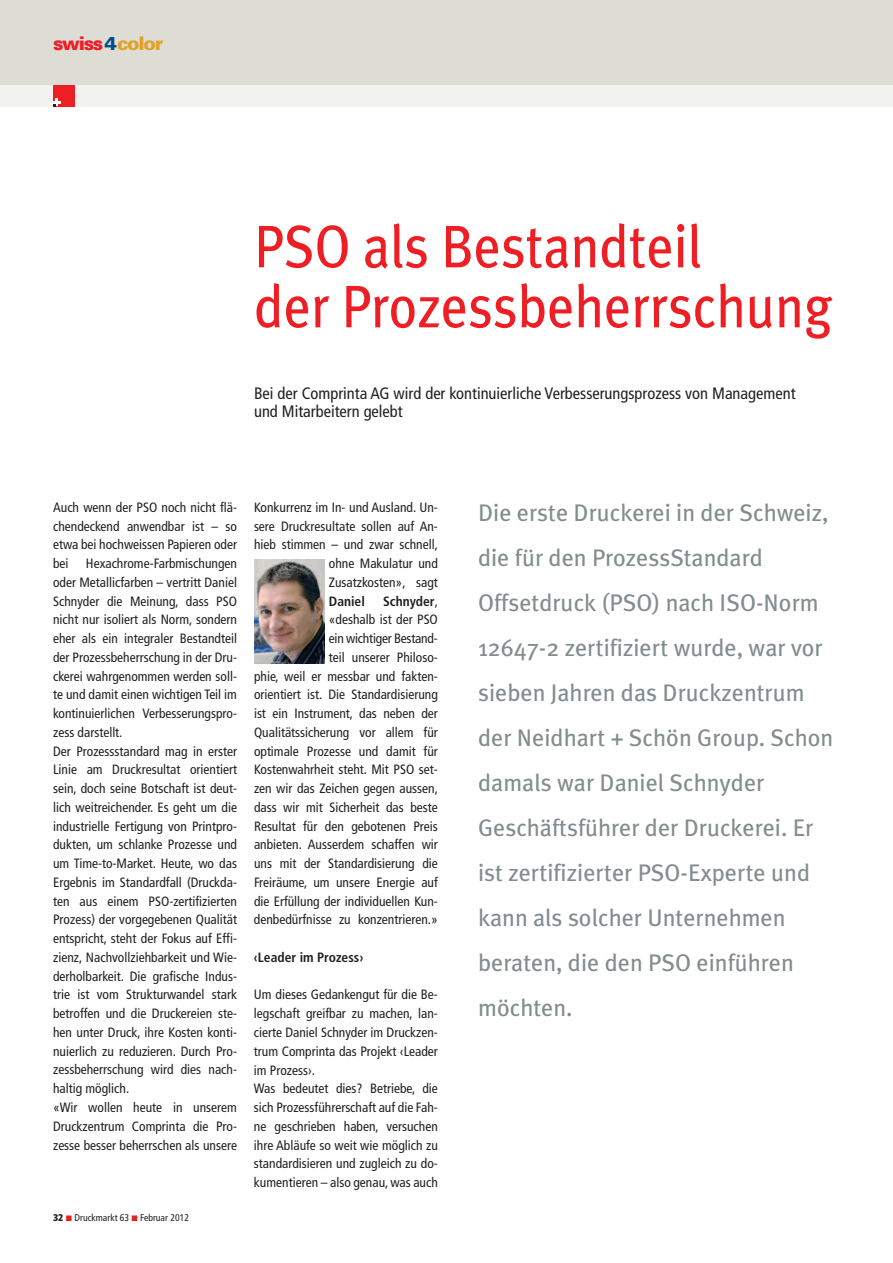
<style>
.page{position:relative;width:893px;height:1263px;background:#fff}
.page>*{position:absolute;margin:0;border:0;box-sizing:border-box;transform-origin:0 0}
.t1{font:60px/60px "Meta Plus";color:#ee1e24;scale:.9 1}
.t2{font:24px/45px "Meta Plus";color:#838c8e}
.t3{font:900 18.75px "Univers";letter-spacing:-.065em;color:#ee1e24}
.t4{font:condensed 16.5px/18px "Frutiger";color:#231f20}
.t5{font:condensed 13.5px/18.8px "Frutiger";color:#231f20}
.t6{font:700 condensed 13.5px "Frutiger";color:#231f20}
.t7{font:condensed 9.75px "Frutiger";color:#231f20}
.s1{color:#014f88}
.s2{color:#e0a329}
.s3{font-weight:900}
.s4{font-weight:700}
</style>
<div class="page">
<img style="left:254px;top:560px;width:70px;height:104px">
<div style="left:0;top:0;width:893px;height:85px;background:#deddd5"></div>
<div style="left:0;top:85px;width:893px;height:21px;background:#f2f2ef"></div>
<div style="left:53px;top:85px;width:21px;height:21px;background:#ee1e24"></div>
<svg style="left:53px;top:98px;width:8px;height:8px"></svg>
<h3 class="t3" style="left:53px;top:36px;width:111px">swiss<span class="s1">4</span><span class="s2">color</span></h3>
<h1 class="t1" style="left:254px;top:217px;width:644px">PSO als Bestandteil<br>der Prozessbeherrschung</h1>
<p class="t4" style="left:254px;top:386px;width:543px">Bei der Comprinta AG wird der kontinuierliche Verbesserungsprozess von Management und Mitarbeitern gelebt</p>
<p class="t5" style="left:53px;top:499px;width:185px;text-align:justify">Auch wenn der PSO noch nicht flä&shy;chendeckend anwendbar ist – so etwa bei hochweissen Papieren oder bei</p>
<p class="t5" style="left:53px;top:555px;width:185px;text-indent:33px">Hexachrome-Farbmischungen oder Metallicfarben – vertritt Daniel Schnyder die Meinung, dass PSO nicht nur isoliert als Norm, sondern eher als ein integraler Bestandteil der Prozessbeherrschung in der Dru&shy;ckerei wahrgenommen werden soll&shy;te und damit einen wichtigen Teil im kontinuierlichen Verbesserungspro&shy;zess darstellt.<br>Der Prozessstandard mag in erster Linie am Druckresultat orientiert sein, doch seine Botschaft ist deut&shy;lich weitreichender. Es geht um die industrielle Fertigung von Printpro&shy;dukten, um schlanke Prozesse und um Time-to-Market. Heute, wo das Ergebnis im Standardfall (Druckda&shy;ten aus einem PSO-zertifizierten Prozess) der vorgegebenen Qualität entspricht, steht der Fokus auf Effi&shy;zienz, Nachvollziehbarkeit und Wie&shy;derholbarkeit. Die grafische Indus&shy;trie ist vom Strukturwandel stark betroffen und die Druckereien ste&shy;hen unter Druck, ihre Kosten konti&shy;nuierlich zu reduzieren. Durch Pro&shy;zessbeherrschung wird dies nach&shy;haltig möglich.<br>«Wir wollen heute in unserem Druckzentrum Comprinta die Pro&shy;zesse besser beherrschen als unsere</p>
<p class="t7" style="left:53px;top:1214px;width:137px"><span class="s3">32</span> Druckmarkt 63 Februar 2012</p>
<p class="t5" style="left:254px;top:499px;width:185px;text-align:right">Konkurrenz im In- und Ausland. Un&shy;sere Druckresultate sollen auf An&shy;hieb stimmen – und zwar schnell, ohne Makulatur und<br>Zusatzkosten», sagt</p>
<p class="t6" style="left:329px;top:595px;width:38px">Daniel</p>
<p class="t5" style="left:254px;top:593px;width:185px;text-align:right"><span class="s4">Schnyder</span>,<br>«deshalb ist der PSO<br>ein wichtiger Bestand-<br>teil unserer Philoso-<br>phie, weil er messbar und fakten&shy;orientiert ist. Die Standardisierung ist ein Instrument, das neben der<br>Qualitätssicherung vor allem für optimale Prozesse und damit für<br>Kostenwahrheit steht. Mit PSO set&shy;zen wir das Zeichen gegen aussen, dass wir mit Sicherheit das beste<br>Resultat für den gebotenen Preis anbieten. Ausserdem schaffen wir uns mit der Standardisierung die<br>Freiräume, um unsere Energie auf die Erfüllung der individuellen Kun&shy;denbedürfnisse zu konzentrieren.»</p>
<p class="t6" style="left:254px;top:952px;width:111px">‹Leader im Prozess›</p>
<p class="t5" style="left:254px;top:986px;width:185px">Um dieses Gedankengut für die Be&shy;legschaft greifbar zu machen, lan&shy;cierte Daniel Schnyder im Druckzen&shy;trum Comprinta das Projekt ‹Leader im Prozess›.<br>Was bedeutet dies? Betriebe, die sich Prozessführerschaft auf die Fah&shy;ne geschrieben haben, versuchen ihre Abläufe so weit wie möglich zu standardisieren und zugleich zu do&shy;kumentieren – also genau,was auch</p>
<p class="t2" style="left:478px;top:490px;width:357px">Die erste Druckerei in der Schweiz, die für den ProzessStandard<br>Offsetdruck (PSO) nach ISO-Norm<br>12647-2 zertifiziert wurde, war vor sieben Jahren das Druckzentrum der Neidhart + Schön Group. Schon damals war Daniel Schnyder<br>Geschäftsführer der Druckerei. Er ist zertifizierter PSO-Experte und kann als solcher Unternehmen beraten, die den PSO einführen möchten.</p>
</div>
